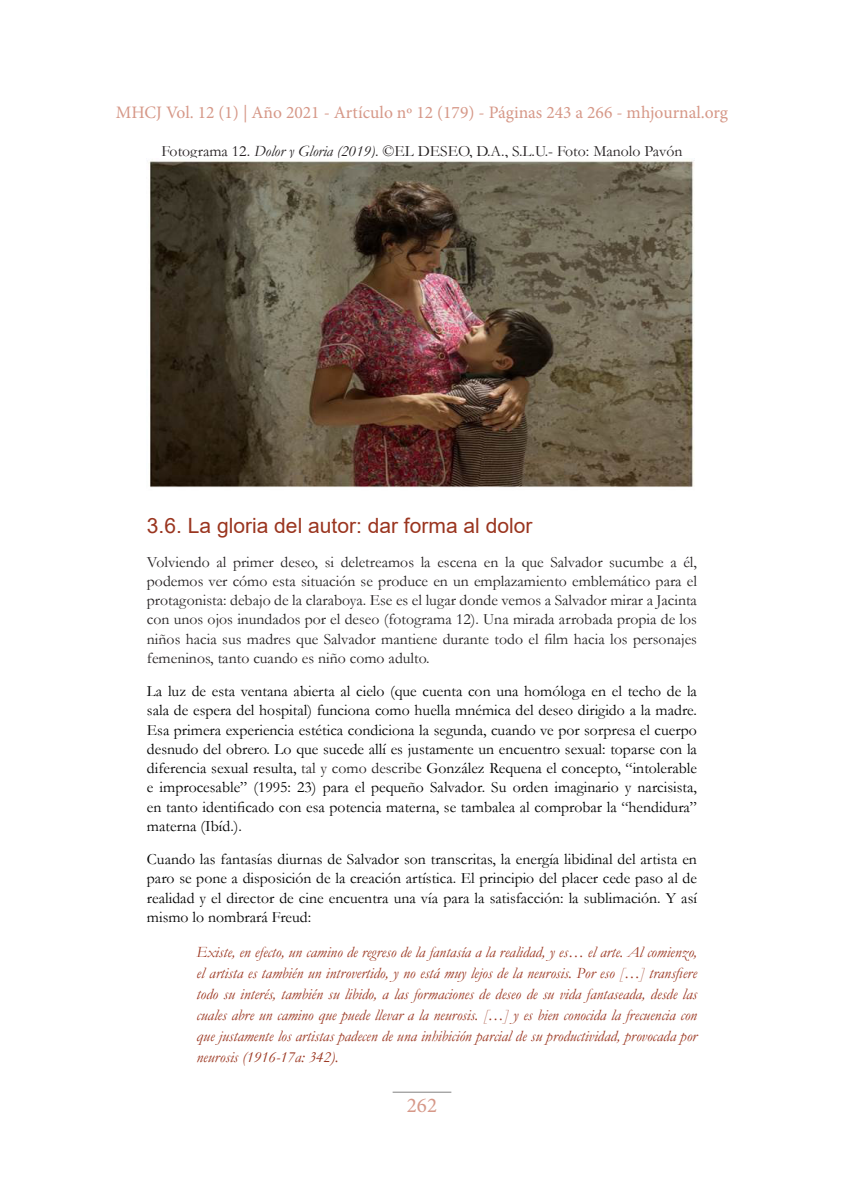
<style>
.page{position:relative;width:844px;height:1191px;background:#fff}
.page>*{position:absolute;margin:0;border:0;box-sizing:border-box;transform-origin:0 0}
.Título{font:21px "Arial";color:#9a351f}
.t1{font:21px "Minion Pro";color:#d69888}
.t2{font:17.5px "Minion Pro";color:#d69888}
.Texto_independiente{font:15.75px/19.2px "Garamond";color:#000;text-align:justify}
.Texto_sangria{font:italic 15.75px/21px "Garamond";color:#9a351f;text-align:justify}
.Texto_independiente-2{font:15.75px/19.2px "Garamond";color:#231f20;text-align:justify}
.Tablas__figuras__fue{font:15.75px "Garamond";color:#231f20}
.s1{font-style:italic}
.s2{color:#231f20}
</style>
<div class="page">
<hr style="left:392px;top:1091px;width:59px;height:1px;background:#808080">
<img style="left:149px;top:160px;width:546px;height:328px">
<p class="t2" style="left:116px;top:100px;width:613px">MHCJ Vol. 12 (1) | Año 2021 - Artículo nº 12 (179) - Páginas 243 a 266 - mhjournal.org</p>
<p class="Tablas__figuras__fue" style="left:161px;top:140px;width:522px">Fotograma 12. <span class="s1">Dolor y Gloria (2019)</span>. ©EL DESEO, D.A., S.L.U.- Foto: Manolo Pavón</p>
<p class="Título" style="left:147px;top:511px;width:387px">3.6. La gloria del autor: dar forma al dolor</p>
<p class="Texto_independiente-2" style="left:147px;top:551px;width:551px">Volviendo al primer deseo, si deletreamos la escena en la que Salvador sucumbe a él, podemos ver cómo esta situación se produce en un emplazamiento emblemático para el protagonista: debajo de la claraboya. Ese es el lugar donde vemos a Salvador mirar a Jacinta con unos ojos inundados por el deseo (fotograma 12). Una mirada arrobada propia de los niños hacia sus madres que Salvador mantiene durante todo el film hacia los personajes femeninos, tanto cuando es niño como adulto.</p>
<p class="Texto_independiente" style="left:147px;top:681px;width:551px">La luz de esta ventana abierta al cielo (que cuenta con una homóloga en el techo de la sala de espera del hospital) funciona como huella mnémica del deseo dirigido a la madre.<br>Esa primera experiencia estética condiciona la segunda, cuando ve por sorpresa el cuerpo desnudo del obrero. Lo que sucede allí es justamente un encuentro sexual: toparse con la diferencia sexual resulta, <span class="s2">tal y como describe</span> González Requena el concepto, “intolerable e improcesable” (1995: 23) para el pequeño Salvador. Su orden imaginario y narcisista, en tanto identificado con esa potencia materna, se tambalea al comprobar la “hendidura” materna (Ibíd.).</p>
<p class="Texto_independiente" style="left:147px;top:849px;width:551px">Cuando las fantasías diurnas de Salvador son transcritas, la energía libidinal del artista en paro se pone a disposición de la creación artística. El principio del placer cede paso al de realidad y el director de cine encuentra una vía para la satisfacción: la sublimación. Y así mismo lo nombrará Freud:</p>
<p class="Texto_sangria" style="left:196px;top:941px;width:502px">Existe, en efecto, un camino de regreso de la fantasía a la realidad, y es… el arte. Al comienzo, el artista es también un introvertido, y no está muy lejos de la neurosis. Por eso […] transfiere todo su interés, también su libido, a las formaciones de deseo de su vida fantaseada, desde las cuales abre un camino que puede llevar a la neurosis. […] y es bien conocida la frecuencia con que justamente los artistas padecen de una inhibición parcial de su productividad, provocada por neurosis (1916-17a: 342).</p>
<h1 class="t1" style="left:407px;top:1091px;width:32px">262</h1>
</div>
